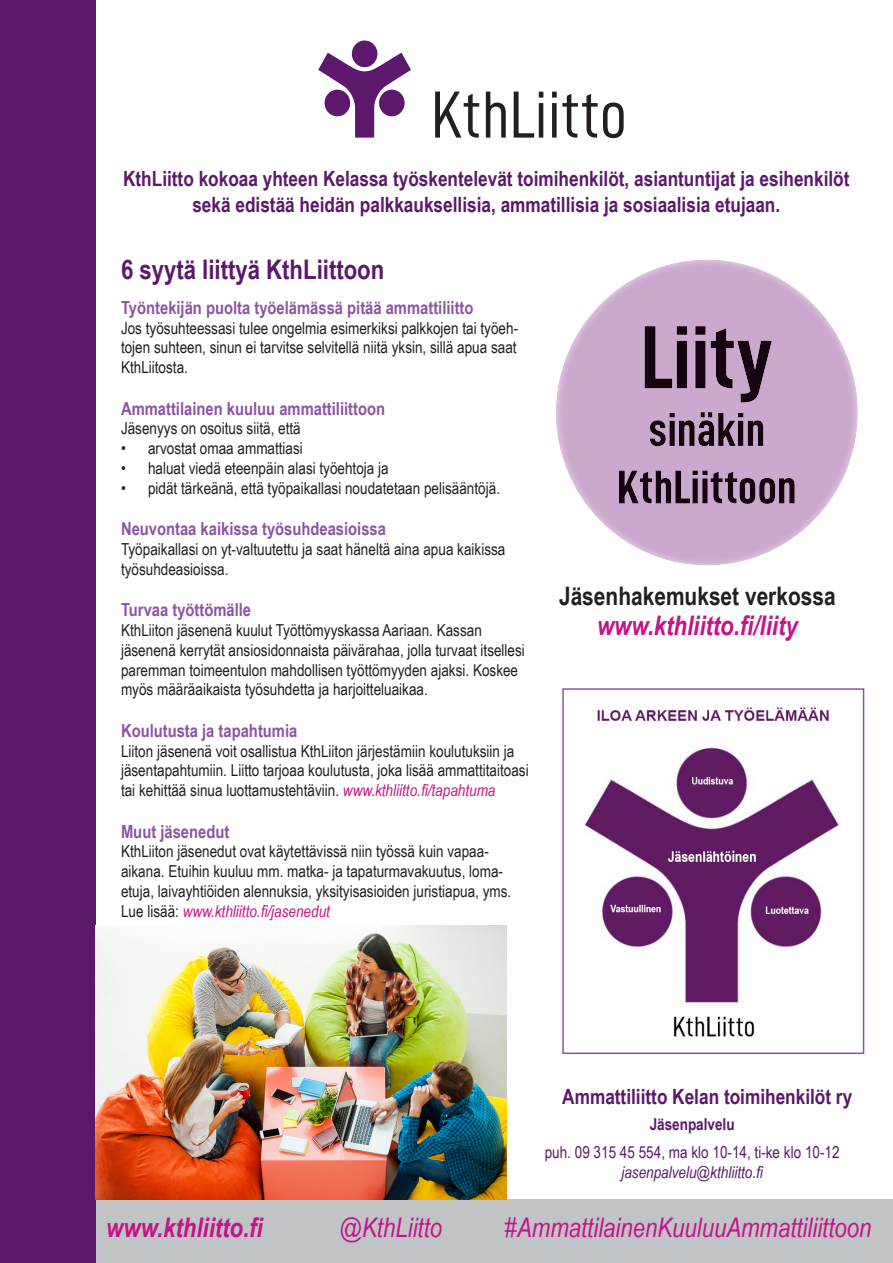
<style>
.page{position:relative;width:893px;height:1263px;background:#fff}
.page>*{position:absolute;margin:0;border:0;box-sizing:border-box;transform-origin:0 0}
.t1{font:italic 27px "Arial Narrow";color:#c51489}
.t2{font:italic 700 27px "Arial Narrow";color:#c51489}
.t3{font:700 27px "Arial Narrow";color:#5c186a}
.t4{font:700 25.5px "Arial Narrow";color:#231f20}
.t5{font:700 21px/25.2px "Arial Narrow";color:#5c186a;text-align:center}
.t6{font:700 18px "Arial Narrow";color:#8c54a2}
.t7{font:16.5px/19.8px "Arial Narrow";color:#231f20}
.t8{font:16.5px "Arial Narrow";color:#5c186a}
.t9{font:italic 16.5px "Arial Narrow";color:#5c186a}
.t10{font:700 16.5px "Arial Narrow";color:#5c186a}
.s1{font-style:italic;color:#c51489}
</style>
<div class="page">
<div style="left:0;top:1199px;width:893px;height:64px;background:#c1c4c6"></div>
<div style="left:0;top:0;width:96px;height:1263px;background:#5c186a"></div>
<img style="left:96px;top:926px;width:410px;height:273px">
<div style="left:352px;top:40px;width:25px;height:27px;background:#5c186a;border-radius:50%"></div>
<svg style="left:318px;top:53px;width:93px;height:85px"></svg>
<svg style="left:435px;top:92px;width:189px;height:46px"></svg>
<div style="left:546px;top:251px;width:327px;height:324px;background:#fff;opacity:.75"></div>
<img style="left:584px;top:707px;width:255px;height:330px">
<div style="left:562px;top:688px;width:302px;height:366px;border:2px solid #8c54a2"></div>
<p class="t5" style="left:123px;top:165px;width:728px">KthLiitto kokoaa yhteen Kelassa työskentelevät toimihenkilöt, asiantuntijat ja esihenkilöt sekä edistää heidän palkkauksellisia, ammatillisia ja sosiaalisia etujaan.</p>
<p class="t3" style="left:121px;top:249px;width:265px">6 syytä liittyä KthLiittoon</p>
<p class="t6" style="left:121px;top:294px;width:354px">Työntekijän puolta työelämässä pitää ammattiliitto</p>
<p class="t7" style="left:121px;top:317px;width:399px;text-align:justify">Jos työsuhteessasi tulee ongelmia esimerkiksi palkkojen tai työeh&shy;tojen suhteen, sinun ei tarvitse selvitellä niitä yksin, sillä apua saat KthLiitosta.</p>
<p class="t6" style="left:121px;top:395px;width:266px">Ammattilainen kuuluu ammattiliittoon</p>
<p class="t7" style="left:121px;top:418px;width:181px">Jäsenyys on osoitus siitä, että</p>
<p class="t7" style="left:121px;top:438px;width:183px">• arvostat omaa ammattiasi</p>
<p class="t7" style="left:121px;top:458px;width:269px">• haluat viedä eteenpäin alasi työehtoja ja</p>
<p class="t7" style="left:121px;top:477px;width:381px">• pidät tärkeänä, että työpaikallasi noudatetaan pelisääntöjä.</p>
<p class="t6" style="left:121px;top:515px;width:266px">Neuvontaa kaikissa työsuhdeasioissa</p>
<p class="t7" style="left:121px;top:539px;width:386px">Työpaikallasi on yt-valtuutettu ja saat häneltä aina apua kaikissa työsuhdeasioissa.</p>
<p class="t6" style="left:121px;top:596px;width:132px">Turvaa työttömälle</p>
<p class="t7" style="left:121px;top:620px;width:405px">KthLiiton jäsenenä kuulut Työttömyyskassa Aariaan. Kassan jäsenenä kerrytät ansiosidonnaista päivärahaa, jolla turvaat itsellesi paremman toimeentulon mahdollisen työttömyyden ajaksi. Koskee myös määräaikaista työsuhdetta ja harjoitteluaikaa.</p>
<p class="t6" style="left:121px;top:717px;width:178px">Koulutusta ja tapahtumia</p>
<p class="t7" style="left:121px;top:740px;width:409px">Liiton jäsenenä voit osallistua KthLiiton järjestämiin koulutuksiin ja jäsentapahtumiin. Liitto tarjoaa koulutusta, joka lisää ammattitaitoasi tai kehittää sinua luottamustehtäviin. <span class="s1">www.kthliitto.fi/tapahtuma</span></p>
<p class="t6" style="left:121px;top:818px;width:110px">Muut jäsenedut</p>
<p class="t7" style="left:121px;top:841px;width:369px">KthLiiton jäsenedut ovat käytettävissä niin työssä kuin vapaa-</p>
<p class="t7" style="left:121px;top:861px;width:384px">aikana. Etuihin kuuluu mm. matka- ja tapaturmavakuutus, loma-</p>
<p class="t7" style="left:121px;top:881px;width:392px">etuja, laivayhtiöiden alennuksia, yksityisasioiden juristiapua, yms.<br>Lue lisää: <span class="s1">www.kthliitto.fi/jasenedut</span></p>
<p class="t4" style="left:559px;top:577px;width:278px">Jäsenhakemukset verkossa</p>
<p class="t2" style="left:597px;top:605px;width:202px">www.kthliitto.fi/liity</p>
<p class="t5" style="left:562px;top:1083px;width:291px">Ammattiliitto Kelan toimihenkilöt ry</p>
<p class="t10" style="left:650px;top:1112px;width:86px">Jäsenpalvelu</p>
<p class="t8" style="left:545px;top:1140px;width:296px">puh. 09 315 45 554, ma klo 10-14, ti-ke klo 10-12</p>
<p class="t9" style="left:621px;top:1160px;width:144px">jasenpalvelu@kthliitto.fi</p>
<p class="t2" style="left:106px;top:1207px;width:159px">www.kthliitto.fi</p>
<p class="t1" style="left:340px;top:1209px;width:104px">@KthLiitto</p>
<p class="t1" style="left:505px;top:1209px;width:368px">#AmmattilainenKuuluuAmmattiliittoon</p>
</div>
